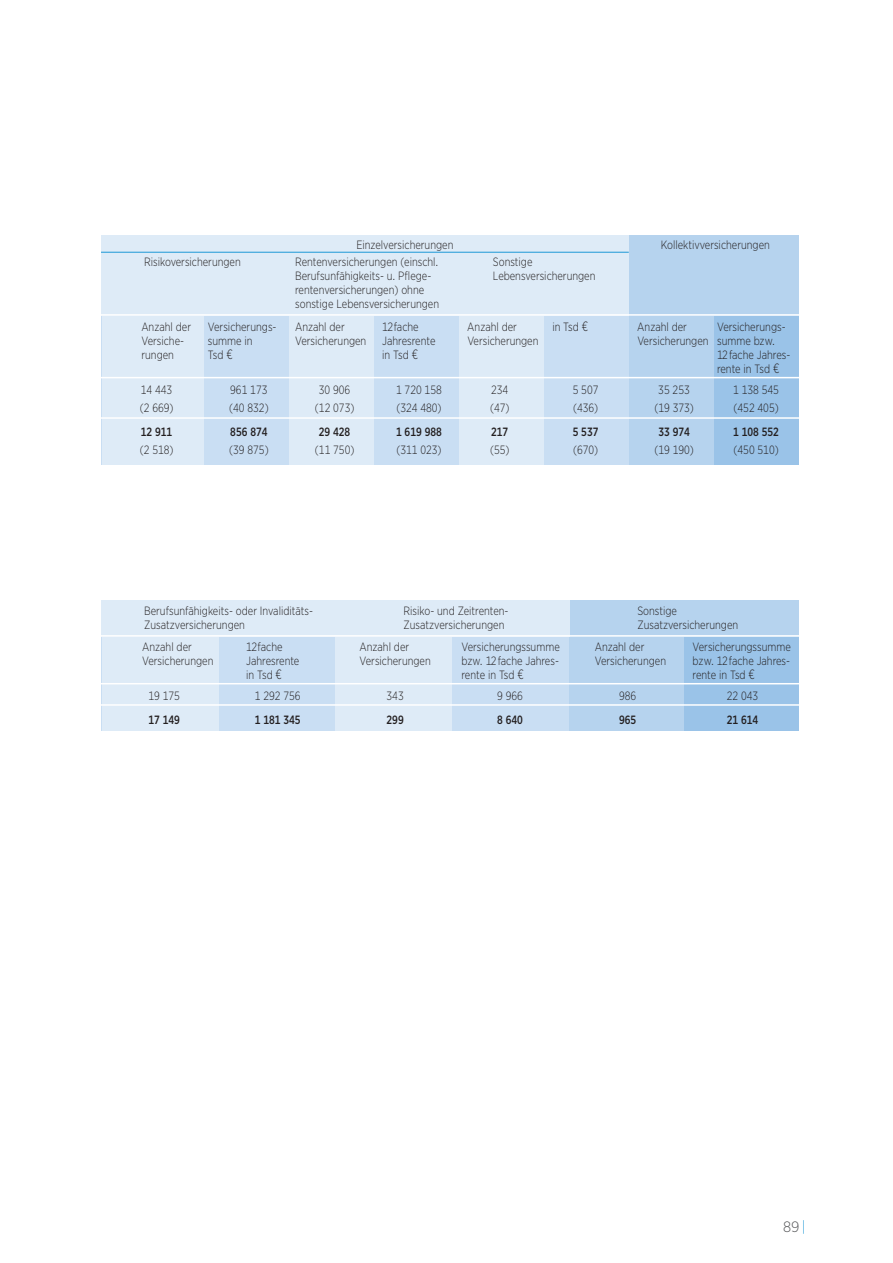
<style>
.page{position:relative;width:893px;height:1263px;background:#fff}
.page>*{position:absolute;margin:0;border:0;box-sizing:border-box;transform-origin:0 0}
.t1{font:300 15px "Gotham Narrow";color:#57585a}
.t2{font:300 12px/13.8px "Gotham Narrow";color:#231f20;scale:.9 1}
.t3{font:500 12px "Gotham Narrow";color:#231f20;scale:.9 1}
.s1{font-size:13.5px}
.s2{color:#1d99d6}
</style>
<div class="page">
<div style="left:629px;top:235px;width:170px;height:81px;background:#b6d3ee"></div>
<div style="left:629px;top:316px;width:85px;height:149px;background:#b6d3ee"></div>
<div style="left:544px;top:316px;width:85px;height:149px;background:#c9def3"></div>
<div style="left:459px;top:316px;width:85px;height:149px;background:#deebf7"></div>
<div style="left:374px;top:316px;width:85px;height:149px;background:#c9def3"></div>
<div style="left:289px;top:316px;width:85px;height:149px;background:#deebf7"></div>
<div style="left:204px;top:316px;width:85px;height:149px;background:#c9def3"></div>
<div style="left:714px;top:316px;width:85px;height:149px;background:#9ac3e8"></div>
<div style="left:101px;top:235px;width:528px;height:81px;background:#deebf7"></div>
<div style="left:102px;top:316px;width:102px;height:149px;background:#deebf7"></div>
<hr style="left:101px;top:316px;width:1px;height:149px;background:#c9def3">
<hr style="left:101px;top:252px;width:528px;height:1px;background:#1d99d6">
<hr style="left:101px;top:314px;width:698px;height:2px;background:#fff">
<hr style="left:101px;top:377px;width:698px;height:1px;background:#fff">
<hr style="left:101px;top:417px;width:698px;height:2px;background:#fff">
<div style="left:569px;top:601px;width:230px;height:36px;background:#b6d3ee"></div>
<div style="left:684px;top:637px;width:115px;height:93px;background:#9ac3e8"></div>
<div style="left:569px;top:637px;width:115px;height:93px;background:#b6d3ee"></div>
<div style="left:452px;top:637px;width:117px;height:93px;background:#c9def3"></div>
<div style="left:335px;top:637px;width:117px;height:93px;background:#deebf7"></div>
<div style="left:219px;top:637px;width:116px;height:93px;background:#c9def3"></div>
<div style="left:101px;top:601px;width:468px;height:36px;background:#deebf7"></div>
<div style="left:102px;top:637px;width:117px;height:93px;background:#deebf7"></div>
<hr style="left:101px;top:637px;width:1px;height:93px;background:#c9def3">
<hr style="left:101px;top:704px;width:698px;height:2px;background:#fff">
<hr style="left:101px;top:635px;width:698px;height:2px;background:#fff">
<hr style="left:101px;top:683px;width:698px;height:1px;background:#fff">
<p class="t2" style="left:356px;top:239px;width:109px">Einzelversicherungen</p>
<p class="t2" style="left:661px;top:239px;width:123px">Kollektivversicherungen</p>
<p class="t2" style="left:144px;top:256px;width:109px">Risikoversicherungen</p>
<p class="t2" style="left:295px;top:256px;width:161px">Rentenversicherungen (einschl.</p>
<p class="t2" style="left:493px;top:256px;width:46px">Sonstige</p>
<p class="t2" style="left:295px;top:270px;width:153px">Berufsunfähigkeits- u. Pflege-</p>
<p class="t2" style="left:493px;top:270px;width:116px">Lebensversicherungen</p>
<p class="t2" style="left:295px;top:284px;width:162px">rentenversicherungen) ohne sonstige Lebensversicherungen</p>
<p class="t2" style="left:141px;top:321px;width:57px">Anzahl der</p>
<p class="t2" style="left:208px;top:321px;width:78px">Versicherungs-</p>
<p class="t2" style="left:295px;top:321px;width:57px">Anzahl der</p>
<p class="t2" style="left:382px;top:321px;width:42px">12fache</p>
<p class="t2" style="left:467px;top:321px;width:57px">Anzahl der</p>
<p class="t2" style="left:552px;top:321px;width:41px">in Tsd <span class="s1">€</span></p>
<p class="t2" style="left:637px;top:321px;width:57px">Anzahl der</p>
<p class="t2" style="left:717px;top:321px;width:78px">Versicherungs-</p>
<p class="t2" style="left:141px;top:335px;width:49px">Versiche-</p>
<p class="t2" style="left:208px;top:335px;width:51px">summe in</p>
<p class="t2" style="left:295px;top:335px;width:81px">Versicherungen</p>
<p class="t2" style="left:382px;top:335px;width:61px">Jahresrente</p>
<p class="t2" style="left:467px;top:335px;width:81px">Versicherungen</p>
<p class="t2" style="left:637px;top:335px;width:154px">Versicherungen summe bzw.</p>
<p class="t2" style="left:141px;top:348px;width:38px">rungen</p>
<p class="t2" style="left:208px;top:348px;width:29px">Tsd <span class="s1">€</span></p>
<p class="t2" style="left:382px;top:348px;width:41px">in Tsd <span class="s1">€</span></p>
<p class="t2" style="left:717px;top:348px;width:83px">12fache Jahres&shy;rente in Tsd <span class="s1">€</span></p>
<p class="t2" style="left:141px;top:383px;width:36px">14 443</p>
<p class="t2" style="left:230px;top:383px;width:43px">961 173</p>
<p class="t2" style="left:319px;top:383px;width:36px">30 906</p>
<p class="t2" style="left:396px;top:383px;width:52px">1 720 158</p>
<p class="t2" style="left:491px;top:383px;width:21px">234</p>
<p class="t2" style="left:573px;top:383px;width:30px">5 507</p>
<p class="t2" style="left:658px;top:383px;width:36px">35 253</p>
<p class="t2" style="left:733px;top:383px;width:52px">1 138 545</p>
<p class="t2" style="left:140px;top:401px;width:39px">(2 669)</p>
<p class="t2" style="left:229px;top:401px;width:45px">(40 832)</p>
<p class="t2" style="left:315px;top:401px;width:45px">(12 073)</p>
<p class="t2" style="left:396px;top:401px;width:52px">(324 480)</p>
<p class="t2" style="left:490px;top:401px;width:23px">(47)</p>
<p class="t2" style="left:573px;top:401px;width:29px">(436)</p>
<p class="t2" style="left:654px;top:401px;width:45px">(19 373)</p>
<p class="t2" style="left:734px;top:401px;width:52px">(452 405)</p>
<p class="t3" style="left:141px;top:427px;width:36px">12 911</p>
<p class="t3" style="left:230px;top:427px;width:43px">856 874</p>
<p class="t3" style="left:319px;top:427px;width:36px">29 428</p>
<p class="t3" style="left:396px;top:427px;width:52px">1 619 988</p>
<p class="t3" style="left:491px;top:427px;width:21px">217</p>
<p class="t3" style="left:573px;top:427px;width:30px">5 537</p>
<p class="t3" style="left:658px;top:427px;width:36px">33 974</p>
<p class="t3" style="left:733px;top:427px;width:52px">1 108 552</p>
<p class="t2" style="left:140px;top:443px;width:39px">(2 518)</p>
<p class="t2" style="left:229px;top:443px;width:45px">(39 875)</p>
<p class="t2" style="left:315px;top:443px;width:45px">(11 750)</p>
<p class="t2" style="left:396px;top:443px;width:52px">(311 023)</p>
<p class="t2" style="left:490px;top:443px;width:23px">(55)</p>
<p class="t2" style="left:573px;top:443px;width:29px">(670)</p>
<p class="t2" style="left:654px;top:443px;width:45px">(19 190)</p>
<p class="t2" style="left:734px;top:443px;width:52px">(450 510)</p>
<p class="t2" style="left:144px;top:604px;width:189px">Berufsunfähigkeits- oder Invaliditäts-</p>
<p class="t2" style="left:404px;top:604px;width:118px">Risiko- und Zeitrenten-</p>
<p class="t2" style="left:637px;top:604px;width:46px">Sonstige</p>
<p class="t2" style="left:144px;top:618px;width:114px">Zusatzversicherungen</p>
<p class="t2" style="left:404px;top:618px;width:114px">Zusatzversicherungen</p>
<p class="t2" style="left:637px;top:618px;width:114px">Zusatzversicherungen</p>
<p class="t2" style="left:142px;top:640px;width:57px">Anzahl der</p>
<p class="t2" style="left:246px;top:640px;width:42px">12fache</p>
<p class="t2" style="left:359px;top:640px;width:57px">Anzahl der</p>
<p class="t2" style="left:461px;top:640px;width:111px">Versicherungssumme</p>
<p class="t2" style="left:595px;top:640px;width:57px">Anzahl der</p>
<p class="t2" style="left:693px;top:640px;width:111px">Versicherungssumme</p>
<p class="t2" style="left:142px;top:654px;width:81px">Versicherungen</p>
<p class="t2" style="left:246px;top:654px;width:61px">Jahresrente</p>
<p class="t2" style="left:360px;top:654px;width:81px">Versicherungen</p>
<p class="t2" style="left:461px;top:654px;width:110px">bzw. 12fache Jahres-</p>
<p class="t2" style="left:595px;top:654px;width:81px">Versicherungen</p>
<p class="t2" style="left:693px;top:654px;width:110px">bzw. 12fache Jahres-</p>
<p class="t2" style="left:246px;top:668px;width:41px">in Tsd <span class="s1">€</span></p>
<p class="t2" style="left:461px;top:668px;width:71px">rente in Tsd <span class="s1">€</span></p>
<p class="t2" style="left:693px;top:668px;width:71px">rente in Tsd <span class="s1">€</span></p>
<p class="t2" style="left:148px;top:689px;width:36px">19 175</p>
<p class="t2" style="left:255px;top:689px;width:52px">1 292 756</p>
<p class="t2" style="left:387px;top:689px;width:21px">343</p>
<p class="t2" style="left:497px;top:689px;width:30px">9 966</p>
<p class="t2" style="left:619px;top:689px;width:21px">986</p>
<p class="t2" style="left:727px;top:689px;width:36px">22 043</p>
<p class="t3" style="left:148px;top:715px;width:36px">17 149</p>
<p class="t3" style="left:255px;top:715px;width:52px">1 181 345</p>
<p class="t3" style="left:387px;top:715px;width:21px">299</p>
<p class="t3" style="left:497px;top:715px;width:30px">8 640</p>
<p class="t3" style="left:619px;top:715px;width:21px">965</p>
<p class="t3" style="left:727px;top:715px;width:36px">21 614</p>
<p class="t1" style="left:783px;top:1222px;width:24px">89<span class="s2">|</span></p>
</div>
